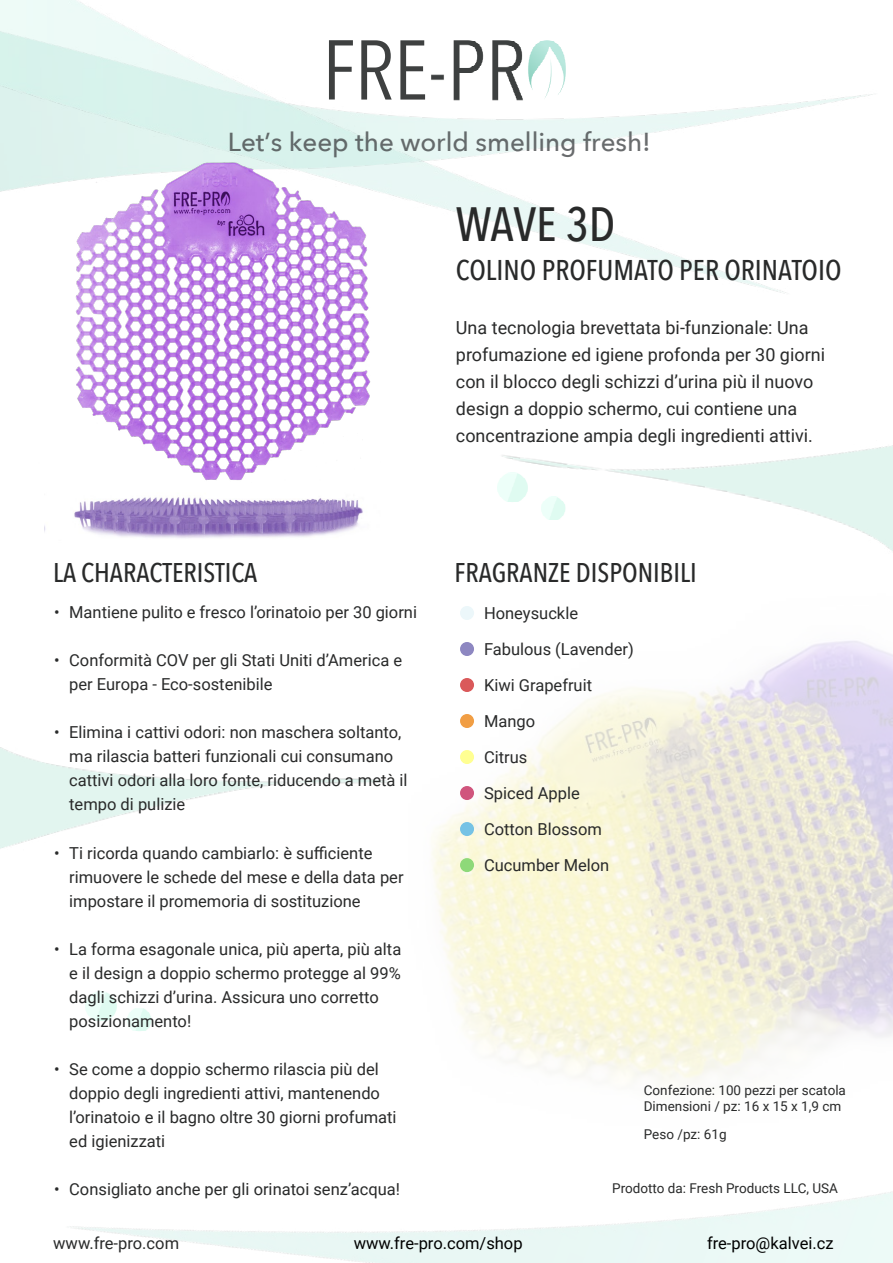
<style>
.page{position:relative;width:893px;height:1263px;background:#fff}
.page>*{position:absolute;margin:0;border:0;box-sizing:border-box;transform-origin:0 0}
.t1{font:500 48px "Avenir Next Condensed";letter-spacing:-.005em;color:#292a2a}
.t2{font:500 28.5px "Avenir Next Condensed";color:#292a2a}
.t3{font:500 27px "Avenir Next Condensed";color:#292a2a}
.t4{font:500 25.95px "Avenir Next";color:rgb(68 71 73/.8)}
.t5{font:18px/27px "Roboto";color:#292a2a}
.t6{font:16.5px/24px "Roboto";color:#292a2a}
.t7{font:16.5px "Roboto";color:#000}
.t8{font:13.5px/16.2px "Roboto";color:#292a2a}
.s1{font-style:inherit}
</style>
<div class="page">
<img style="left:432px;top:641px;width:461px;height:258px">
<img style="left:502px;top:445px;width:391px;height:106px">
<img style="left:0;top:747px;width:391px;height:102px">
<img style="left:541px;top:497px;width:24px;height:23px">
<svg style="left:541px;top:520px;width:24px;height:1px"></svg>
<img style="left:127px;top:1009px;width:24px;height:23px">
<img style="left:497px;top:473px;width:31px;height:31px">
<svg style="left:507px;top:503px;width:21px;height:1px"></svg>
<img style="left:86px;top:991px;width:30px;height:30px">
<svg style="left:329px;top:40px;width:24px;height:59px"></svg>
<svg style="left:361px;top:40px;width:31px;height:60px"></svg>
<svg style="left:400px;top:40px;width:25px;height:60px"></svg>
<img style="left:431px;top:40px;width:134px;height:60px">
<div style="left:460px;top:606px;width:14px;height:14px;background:#ecf7fa;border-radius:50%"></div>
<div style="left:460px;top:642px;width:14px;height:14px;background:#8d87c1;border-radius:50%"></div>
<div style="left:460px;top:678px;width:14px;height:14px;background:#da595a;border-radius:50%"></div>
<div style="left:460px;top:714px;width:14px;height:14px;background:#f19e44;border-radius:50%"></div>
<div style="left:460px;top:750px;width:14px;height:14px;background:#ffff92;border-radius:50%"></div>
<div style="left:460px;top:786px;width:14px;height:14px;background:#d0557d;border-radius:50%"></div>
<div style="left:460px;top:822px;width:14px;height:14px;background:#75c2e5;border-radius:50%"></div>
<div style="left:460px;top:858px;width:14px;height:14px;background:#8ed979;border-radius:50%"></div>
<img style="left:11px;top:154px;width:420px;height:327px">
<img style="left:44px;top:497px;width:319px;height:41px">
<h3 class="t4" style="left:228px;top:120px;width:425px">Let’s keep the world smelling fresh!</h3>
<h1 class="t1" style="left:456px;top:195px;width:161px">WAVE 3D</h1>
<h2 class="t2" style="left:456px;top:253px;width:387px">COLINO PROFUMATO PER ORINATOIO</h2>
<p class="t5" style="left:456px;top:314px;width:371px">Una tecnologia brevettata bi-funzionale: Una profumazione ed igiene profonda per 30 giorni con il blocco degli schizzi d’urina più il nuovo design a doppio schermo, cui contiene una concentrazione ampia degli ingredienti attivi.</p>
<h3 class="t3" style="left:53px;top:556px;width:206px">LA CHARACTERISTICA</h3>
<h3 class="t3" style="left:454px;top:556px;width:244px">FRAGRANZE DISPONIBILI</h3>
<p class="t6" style="left:54px;top:600px;width:364px">• Mantiene pulito e fresco l’orinatoio per 30 giorni</p>
<p class="t6" style="left:69px;top:648px;width:334px;text-indent:-15px">• Conformità COV per gli Stati Uniti d’America e per Europa - Eco-sostenibile</p>
<p class="t6" style="left:69px;top:720px;width:340px;text-indent:-15px">• Elimina i cattivi odori: non maschera soltanto, ma rilascia batteri funzionali cui consumano cattivi odori alla loro fonte, riducendo a metà il tempo di pulizie</p>
<p class="t6" style="left:69px;top:840px;width:336px;text-indent:-15px">• Ti ricorda quando cambiarlo: è sufficiente rimuovere le schede del mese e della data per impostare il promemoria di sostituzione</p>
<p class="t6" style="left:69px;top:936px;width:334px;text-indent:-15px">• La forma esagonale unica, più aperta, più alta e il design a doppio schermo protegge al 99% dagli schizzi d’urina. Assicura uno corretto posizionamento!</p>
<p class="t6" style="left:69px;top:1056px;width:329px;text-indent:-15px">• Se come a doppio schermo rilascia più del doppio degli ingredienti attivi, mantenendo l’orinatoio e il bagno oltre 30 giorni profumati ed igienizzati</p>
<p class="t6" style="left:54px;top:1176px;width:347px">• Consigliato anche per gli orinatoi senz’acqua!</p>
<p class="t6" style="left:53px;top:1231px;width:127px">www.fre-pro.com</p>
<p class="t7" style="left:354px;top:1232px;width:170px">www.fre-pro.com/shop</p>
<p class="t7" style="left:707px;top:1232px;width:128px">fre-pro@kalvei.cz</p>
<p class="t6" style="left:484px;top:594px;width:151px;line-height:36px">Honeysuckle<br>Fabulous (Lavender)<br>Kiwi Grapefruit<br>Mango<br>Citrus<br>Spiced Apple<br>Cotton Blossom<br>Cucumber Melon</p>
<p class="t8" style="left:644px;top:1081px;width:204px">Confezione: <span class="s1">100</span> pezzi per scatola<br>Dimensioni / pz: 16 x 15 x 1,9 cm</p>
<p class="t8" style="left:644px;top:1126px;width:84px">Peso /pz: 61g</p>
<p class="t8" style="left:612px;top:1180px;width:227px">Prodotto da: Fresh Products LLC, USA</p>
</div>
